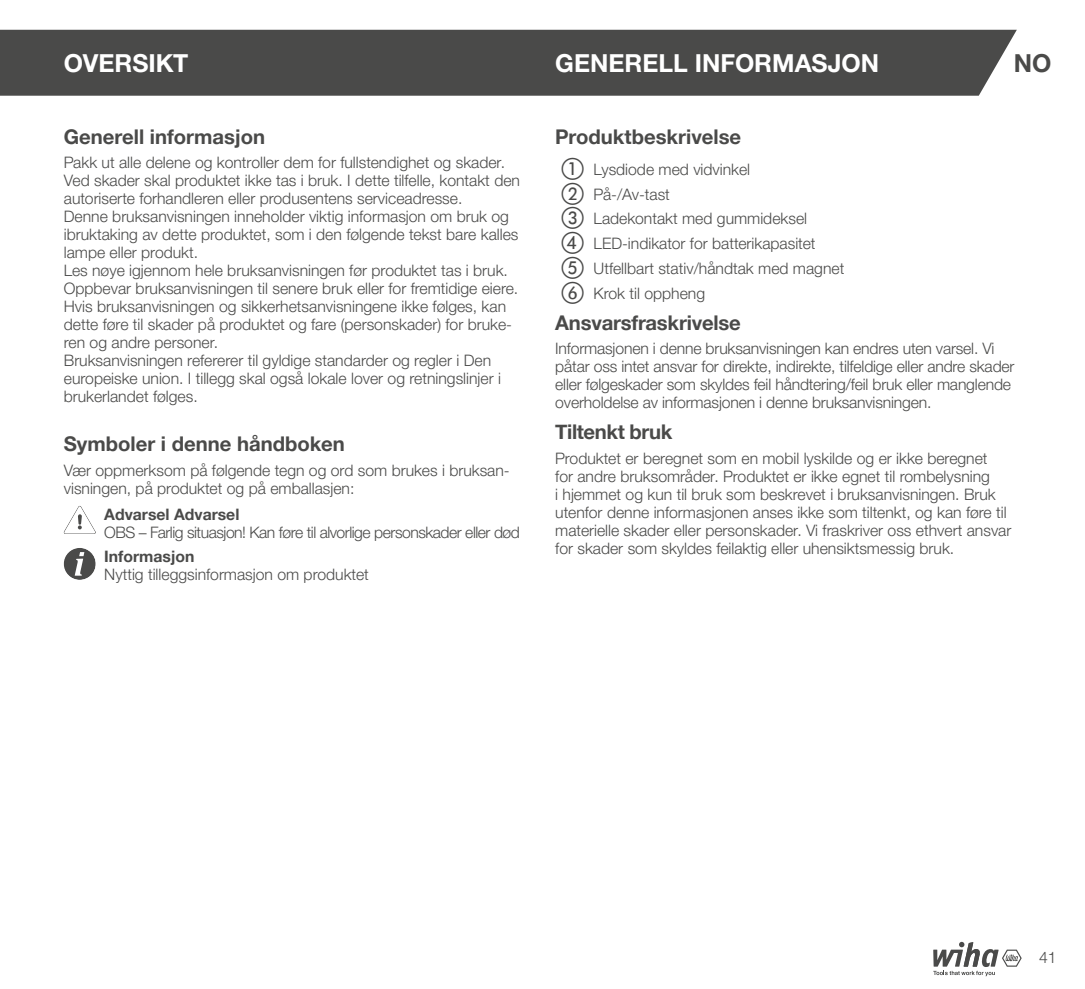
<style>
.page{position:relative;width:1085px;height:989px;background:#fff}
.page>*{position:absolute;margin:0;border:0;box-sizing:border-box;transform-origin:0 0}
.t1{font:700 24.75px "Helvetica Neue LTW1 G";color:#fff}
.t2{font:700 24.75px "Helvetica Neue LTW1 G";color:#4a4a49}
.t3{font:700 20.25px "Helvetica Neue LTW1 G";color:#4a4a49}
.t4{font:700 20.25px "Helvetica Neue";letter-spacing:-.02em;color:#4a4a49}
.t5{font:300 15.75px/18px "Helvetica Neue LTW1 G";color:#4a4a49}
.t6{font:300 15.75px "Helvetica Neue LTW1 G";letter-spacing:-.03em;color:#4a4a49}
.t7{font:700 15.75px "Helvetica Neue LTW1 G";color:#4a4a49}
.s1{font-family:"European Pi One";font-weight:400;font-size:22.5px}
</style>
<div class="page">
<div style="left:0;top:30px;width:1016px;height:66px;background:#4a4a49"></div>
<svg style="left:933px;top:941px;width:88px;height:35px"></svg>
<svg style="left:64px;top:506px;width:32px;height:28px"></svg>
<svg style="left:64px;top:548px;width:32px;height:32px"></svg>
<h1 class="t1" style="left:64px;top:47px;width:126px">OVERSIKT</h1>
<h1 class="t1" style="left:555px;top:47px;width:325px">GENERELL INFORMASJON</h1>
<h1 class="t2" style="left:1013px;top:47px;width:39px">NO</h1>
<p class="t3" style="left:64px;top:124px;width:203px">Generell informasjon</p>
<p class="t5" style="left:64px;top:153px;width:457px">Pakk ut alle delene og kontroller dem for fullstendighet og skader.<br>Ved skader skal produktet ikke tas i bruk. I dette tilfelle, kontakt den autoriserte forhandleren eller produsentens serviceadresse.<br>Denne bruksanvisningen inneholder viktig informasjon om bruk og ibruktaking av dette produktet, som i den følgende tekst bare kalles lampe eller produkt.<br>Les nøye igjennom hele bruksanvisningen før produktet tas i bruk.<br>Oppbevar bruksanvisningen til senere bruk eller for fremtidige eiere.<br>Hvis bruksanvisningen og sikkerhetsanvisningene ikke følges, kan dette føre til skader på produktet og fare (personskader) for bruke&shy;ren og andre personer.<br>Bruksanvisningen refererer til gyldige standarder og regler i Den europeiske union. I tillegg skal også lokale lover og retningslinjer i brukerlandet følges.</p>
<p class="t3" style="left:64px;top:431px;width:282px">Symboler i denne håndboken</p>
<p class="t5" style="left:64px;top:461px;width:447px">Vær oppmerksom på følgende tegn og ord som brukes i bruksan&shy;visningen, på produktet og på emballasjen:</p>
<p class="t7" style="left:104px;top:505px;width:137px">Advarsel Advarsel</p>
<p class="t6" style="left:104px;top:523px;width:417px">OBS – Farlig situasjon! Kan føre til alvorlige personskader eller død</p>
<p class="t7" style="left:104px;top:547px;width:92px">Informasjon</p>
<p class="t5" style="left:104px;top:565px;width:266px">Nyttig tilleggsinformasjon om produktet</p>
<p class="t3" style="left:555px;top:124px;width:187px">Produktbeskrivelse</p>
<p class="t5" style="left:561px;top:157px;width:284px;line-height:24.8px"><span class="s1">A.</span> Lysdiode med vidvinkel<br><span class="s1">B.</span> På-/Av-tast<br><span class="s1">C.</span> Ladekontakt med gummideksel<br><span class="s1">D.</span> LED-indikator for batterikapasitet<br><span class="s1">E.</span> Utfellbart stativ/håndtak med magnet<br><span class="s1">F.</span> Krok til oppheng</p>
<p class="t3" style="left:555px;top:310px;width:187px">Ansvarsfraskrivelse</p>
<p class="t5" style="left:555px;top:339px;width:460px">Informasjonen i denne bruksanvisningen kan endres uten varsel. Vi påtar oss intet ansvar for direkte, indirekte, tilfeldige eller andre skader eller følgeskader som skyldes feil håndtering/feil bruk eller manglende overholdelse av informasjonen i denne bruksanvisningen.</p>
<p class="t4" style="left:555px;top:416px;width:118px">Tiltenkt bruk</p>
<p class="t5" style="left:555px;top:449px;width:457px">Produktet er beregnet som en mobil lyskilde og er ikke beregnet<br>for andre bruksområder. Produktet er ikke egnet til rombelysning<br>i hjemmet og kun til bruk som beskrevet i bruksanvisningen. Bruk utenfor denne informasjonen anses ikke som tiltenkt, og kan føre til materielle skader eller personskader. Vi fraskriver oss ethvert ansvar for skader som skyldes feilaktig eller uhensiktsmessig bruk.</p>
<p class="t5" style="left:1039px;top:948px;width:19px">41</p>
</div>
